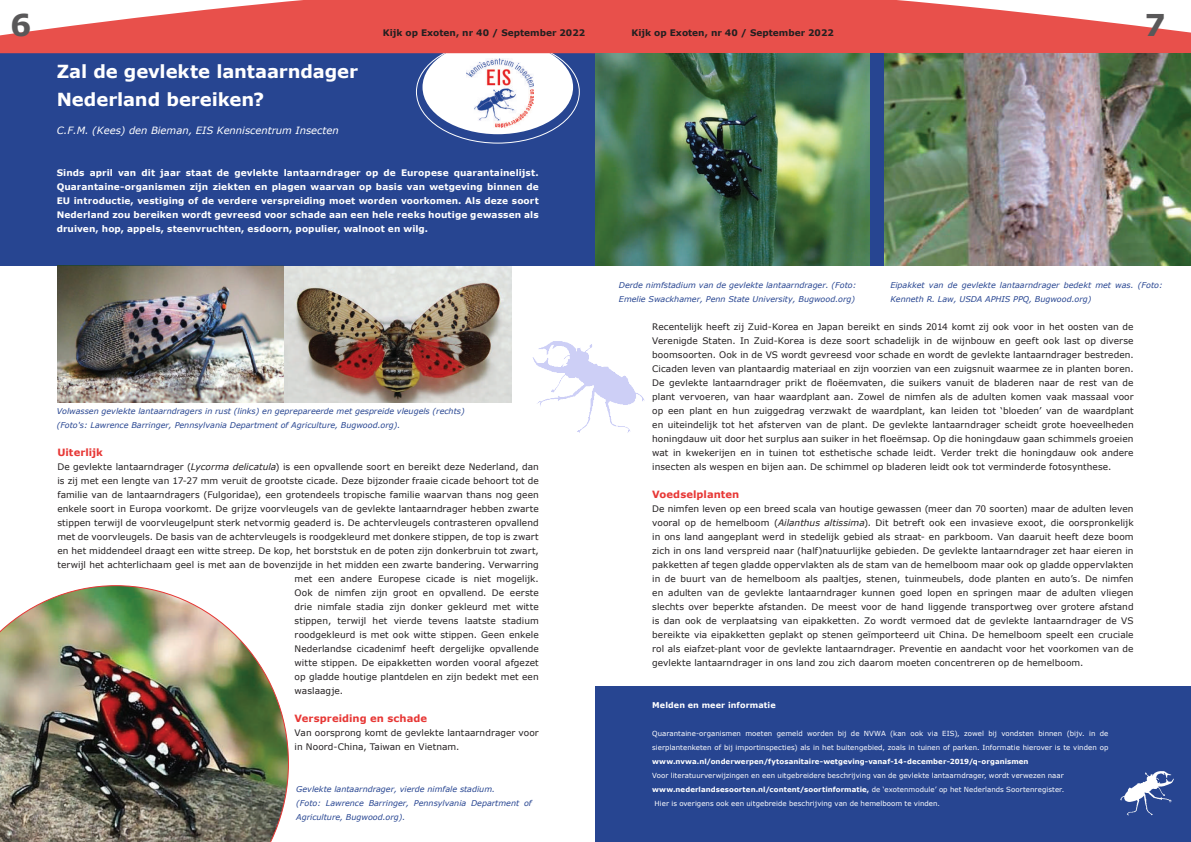
<style>
.page{position:relative;width:1191px;height:842px;background:#fff}
.page>*{position:absolute;margin:0;border:0;box-sizing:border-box;transform-origin:0 0}
.t1{font:700 30px "Verdana";color:#595859}
.t2{font:700 18px "Verdana";letter-spacing:-.005em;color:#fff}
.t3{font:italic 10px "Verdana";color:#fff}
.t4{font:700 10px "Verdana";letter-spacing:.005em;color:#e73735}
.t5{font:9px/14px "Verdana";letter-spacing:.005em;color:#231f20;text-align:justify}
.t6{font:700 9px/14px "Verdana";letter-spacing:.01em;color:#fff;text-align:justify}
.t7{font:700 9px "Verdana";color:#231f20}
.t8{font:italic 8px/14px "Verdana";color:#274591}
.t9{font:700 8px "Verdana";letter-spacing:.015em;color:#fff}
.t10{font:7px/14px "Verdana";letter-spacing:.005em;color:#fff}
.t11{font:700 7px "Verdana";letter-spacing:.01em;color:#fff}
.s1{font-style:italic}
.s2{font-weight:400}
</style>
<div class="page">
<img style="left:532px;top:341px;width:113px;height:92px">
<div style="left:0;top:50px;width:597px;height:215px;background:#274591"></div>
<div style="left:422px;top:40px;width:151px;height:94px;background:#fff;border-radius:50%"></div>
<svg style="left:0;top:0;width:433px;height:53px"></svg>
<svg style="left:433px;top:0;width:758px;height:53px;background:#ea635f"></svg>
<img style="left:595px;top:53px;width:275px;height:212px">
<img style="left:57px;top:265px;width:454px;height:138px">
<img style="left:883px;top:53px;width:308px;height:212px">
<div style="left:870px;top:53px;width:13px;height:212px;background:#274591"></div>
<img style="left:466px;top:59px;width:67px;height:68px">
<img style="left:0;top:585px;width:289px;height:257px">
<div style="left:596px;top:686px;width:595px;height:156px;background:#274591"></div>
<img style="left:1120px;top:771px;width:54px;height:45px">
<h1 class="t1" style="left:10px;top:6px;width:23px">6</h1>
<h2 class="t2" style="left:57px;top:60px;width:303px">Zal de gevlekte lantaarndager</h2>
<h2 class="t2" style="left:57px;top:88px;width:209px">Nederland bereiken?</h2>
<p class="t7" style="left:383px;top:27px;width:204px">Kijk op Exoten, nr 40 / September 2022</p>
<p class="t3" style="left:57px;top:124px;width:283px">C.F.M. (Kees) den Bieman, EIS Kenniscentrum Insecten</p>
<p class="t6" style="left:57px;top:166px;width:483px">Sinds april van dit jaar staat de gevlekte lantaarndrager op de Europese quarantainelijst.<br>Quarantaine-organismen zijn ziekten en plagen waarvan op basis van wetgeving binnen de EU introductie, vestiging of de verdere verspreiding moet worden voorkomen. Als deze soort Nederland zou bereiken wordt gevreesd voor schade aan een hele reeks houtige gewassen als druiven, hop, appels, steenvruchten, esdoorn, populier, walnoot en wilg.</p>
<p class="t8" style="left:57px;top:404px;width:409px">Volwassen gevlekte lantaarndragers in rust (links) en geprepareerde met gespreide vleugels (rechts) (Foto's: Lawrence Barringer, Pennsylvania Department of Agriculture, Bugwood.org).</p>
<p class="t4" style="left:57px;top:446px;width:47px">Uiterlijk</p>
<p class="t5" style="left:57px;top:460px;width:483px">De gevlekte lantaarndrager (<span class="s1">Lycorma delicatula</span>) is een opvallende soort en bereikt deze Nederland, dan</p>
<p class="t5" style="left:57px;top:474px;width:483px">is zij met een lengte van 17-27 mm veruit de grootste cicade. Deze bijzonder fraaie cicade behoort tot de</p>
<p class="t5" style="left:57px;top:488px;width:483px">familie van de lantaarndragers (Fulgoridae), een grotendeels tropische familie waarvan thans nog geen</p>
<p class="t5" style="left:57px;top:502px;width:483px">enkele soort in Europa voorkomt. De grijze voorvleugels van de gevlekte lantaarndrager hebben zwarte</p>
<p class="t5" style="left:57px;top:516px;width:483px">stippen terwijl de voorvleugelpunt sterk netvormig geaderd is. De achtervleugels contrasteren opvallend</p>
<p class="t5" style="left:57px;top:530px;width:483px">met de voorvleugels. De basis van de achtervleugels is roodgekleurd met donkere stippen, de top is zwart</p>
<p class="t5" style="left:57px;top:544px;width:483px">en het middendeel draagt een witte streep. De kop, het borststuk en de poten zijn donkerbruin tot zwart,</p>
<p class="t5" style="left:57px;top:558px;width:483px">terwijl het achterlichaam geel is met aan de bovenzijde in het midden een zwarte bandering. Verwarring</p>
<p class="t5" style="left:295px;top:572px;width:246px">met een andere Europese cicade is niet mogelijk.</p>
<p class="t5" style="left:295px;top:586px;width:246px">Ook de nimfen zijn groot en opvallend. De eerste</p>
<p class="t5" style="left:295px;top:600px;width:246px">drie nimfale stadia zijn donker gekleurd met witte</p>
<p class="t5" style="left:295px;top:614px;width:246px">stippen, terwijl het vierde tevens laatste stadium</p>
<p class="t5" style="left:295px;top:628px;width:246px">roodgekleurd is met ook witte stippen. Geen enkele</p>
<p class="t5" style="left:295px;top:642px;width:246px">Nederlandse cicadenimf heeft dergelijke opvallende</p>
<p class="t5" style="left:295px;top:656px;width:246px">witte stippen. De eipakketten worden vooral afgezet</p>
<p class="t5" style="left:295px;top:670px;width:246px">op gladde houtige plantdelen en zijn bedekt met een</p>
<p class="t5" style="left:295px;top:684px;width:50px">waslaagje.</p>
<p class="t4" style="left:295px;top:712px;width:134px">Verspreiding en schade</p>
<p class="t5" style="left:295px;top:726px;width:246px">Van oorsprong komt de gevlekte lantaarndrager voor in Noord-China, Taiwan en Vietnam.</p>
<p class="t8" style="left:296px;top:782px;width:237px">Gevlekte lantaarndrager, vierde nimfale stadium.<br>(Foto: Lawrence Barringer, Pennsylvania Department of<br>Agriculture, Bugwood.org).</p>
<p class="t7" style="left:631px;top:27px;width:204px">Kijk op Exoten, nr 40 / September 2022</p>
<h1 class="t1" style="left:1144px;top:6px;width:23px">7</h1>
<p class="t8" style="left:619px;top:278px;width:239px">Derde nimfstadium van de gevlekte lantaarndrager. (Foto:<br>Emelie Swackhamer, Penn State University, Bugwood.org)</p>
<p class="t8" style="left:890px;top:278px;width:274px">Eipakket van de gevlekte lantaarndrager bedekt met was. (Foto:<br>Kenneth R. Law, USDA APHIS PPQ, Bugwood.org)</p>
<p class="t5" style="left:652px;top:320px;width:483px">Recentelijk heeft zij Zuid-Korea en Japan bereikt en sinds 2014 komt zij ook voor in het oosten van de Verenigde Staten. In Zuid-Korea is deze soort schadelijk in de wijnbouw en geeft ook last op diverse boomsoorten. Ook in de VS wordt gevreesd voor schade en wordt de gevlekte lantaarndrager bestreden.<br>Cicaden leven van plantaardig materiaal en zijn voorzien van een zuigsnuit waarmee ze in planten boren.<br>De gevlekte lantaarndrager prikt de floëemvaten, die suikers vanuit de bladeren naar de rest van de plant vervoeren, van haar waardplant aan. Zowel de nimfen als de adulten komen vaak massaal voor op een plant en hun zuiggedrag verzwakt de waardplant, kan leiden tot ‘bloeden’ van de waardplant en uiteindelijk tot het afsterven van de plant. De gevlekte lantaarndrager scheidt grote hoeveelheden honingdauw uit door het surplus aan suiker in het floeëmsap. Op die honingdauw gaan schimmels groeien wat in kwekerijen en in tuinen tot esthetische schade leidt. Verder trekt die honingdauw ook andere insecten als wespen en bijen aan. De schimmel op bladeren leidt ook tot verminderde fotosynthese.</p>
<p class="t4" style="left:652px;top:488px;width:89px">Voedselplanten</p>
<p class="t5" style="left:652px;top:502px;width:483px">De nimfen leven op een breed scala van houtige gewassen (meer dan 70 soorten) maar de adulten leven vooral op de hemelboom (<span class="s1">Ailanthus altissima</span>). Dit betreft ook een invasieve exoot, die oorspronkelijk in ons land aangeplant werd in stedelijk gebied als straat- en parkboom. Van daaruit heeft deze boom zich in ons land verspreid naar (half)natuurlijke gebieden. De gevlekte lantaarndrager zet haar eieren in pakketten af tegen gladde oppervlakten als de stam van de hemelboom maar ook op gladde oppervlakten in de buurt van de hemelboom als paaltjes, stenen, tuinmeubels, dode planten en auto’s. De nimfen en adulten van de gevlekte lantaarndrager kunnen goed lopen en springen maar de adulten vliegen slechts over beperkte afstanden. De meest voor de hand liggende transportweg over grotere afstand is dan ook de verplaatsing van eipakketten. Zo wordt vermoed dat de gevlekte lantaarndrager de VS bereikte via eipakketten geplakt op stenen geïmporteerd uit China. De hemelboom speelt een cruciale rol als eiafzet-plant voor de gevlekte lantaarndrager. Preventie en aandacht voor het voorkomen van de gevlekte lantaarndrager in ons land zou zich daarom moeten concentreren op de hemelboom.</p>
<p class="t9" style="left:652px;top:700px;width:125px">Melden en meer informatie</p>
<p class="t10" style="left:652px;top:727px;width:458px">Quarantaine-organismen moeten gemeld worden bij de NVWA (kan ook via EIS), zowel bij vondsten binnen (bijv. in de sierplantenketen of bij importinspecties) als in het buitengebied, zoals in tuinen of parken. Informatie hierover is te vinden op</p>
<p class="t11" style="left:652px;top:757px;width:378px">www.nvwa.nl/onderwerpen/fytosanitaire-wetgeving-vanaf-14-december-2019/q-organismen</p>
<p class="t10" style="left:652px;top:769px;width:413px">Voor literatuurverwijzingen en een uitgebreidere beschrijving van de gevlekte lantaarndrager, wordt verwezen naar</p>
<p class="t11" style="left:652px;top:785px;width:413px">www.nederlandsesoorten.nl/content/soortinformatie, <span class="s2">de ‘exotenmodule’ op het Nederlands Soortenregister.</span></p>
<p class="t10" style="left:654px;top:797px;width:287px">Hier is overigens ook een uitgebreide beschrijving van de hemelboom te vinden.</p>
</div>
